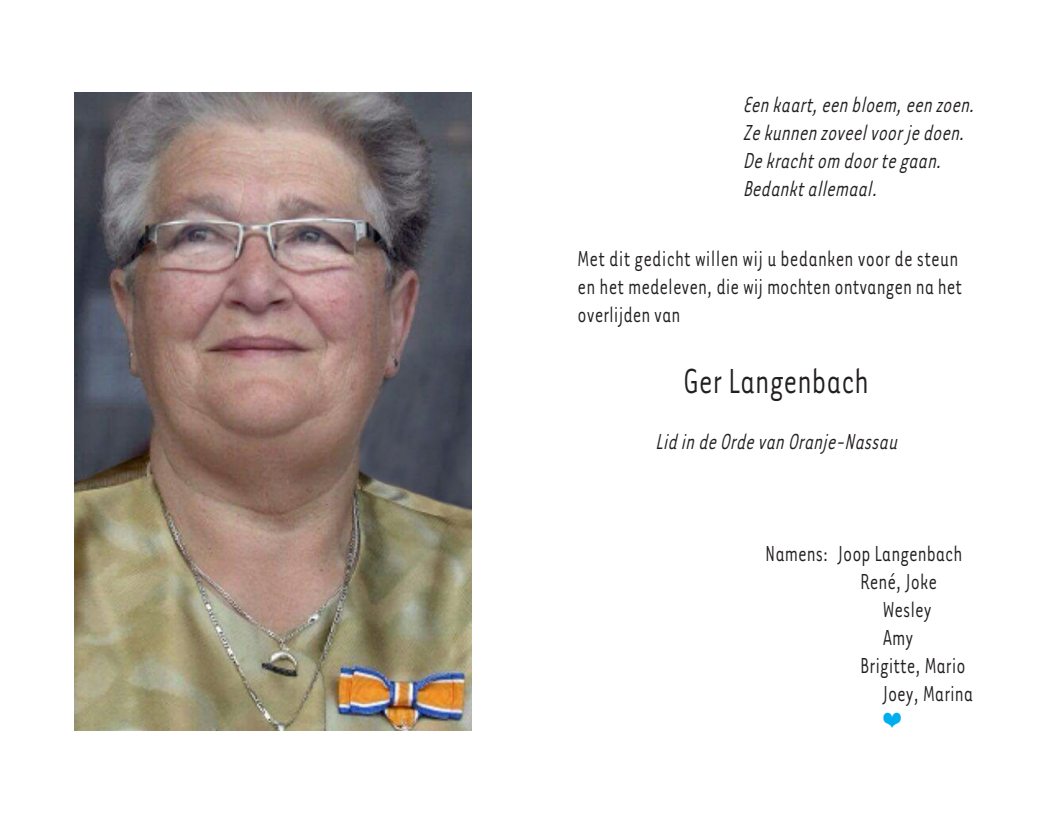
<style>
.page{position:relative;width:1049px;height:823px;background:#fff}
.page>*{position:absolute;margin:0;border:0;box-sizing:border-box;transform-origin:0 0}
.aanhef{font:40px "Tarzana Narrow";color:#231f20;scale:.83 1}
.aanhef-2{font:25px/28px "Tarzana Narrow";color:#231f20;scale:.83 1}
.aanhef-3{font:italic 25px "Tarzana Narrow";color:#231f20;scale:.83 1}
</style>
<div class="page">
<img style="left:74px;top:92px;width:397px;height:638px">
<p class="aanhef-3" style="left:743px;top:89px;width:288px">Een kaart, een bloem, een zoen.</p>
<p class="aanhef-3" style="left:743px;top:117px;width:276px">Ze kunnen zoveel voor je doen.</p>
<p class="aanhef-3" style="left:743px;top:145px;width:248px">De kracht om door te gaan.</p>
<p class="aanhef-3" style="left:743px;top:173px;width:171px">Bedankt allemaal.</p>
<p class="aanhef-2" style="left:578px;top:243px;width:460px">Met dit gedicht willen wij u bedanken voor de steun</p>
<p class="aanhef-2" style="left:578px;top:271px;width:465px">en het medeleven, die wij mochten ontvangen na het overlijden van</p>
<p class="aanhef" style="left:683px;top:356px;width:225px">Ger Langenbach</p>
<p class="aanhef-3" style="left:655px;top:425px;width:300px">Lid in de Orde van Oranje-Nassau</p>
<p class="aanhef-2" style="left:765px;top:537px;width:239px">Namens: Joop Langenbach</p>
<p class="aanhef-2" style="left:860px;top:565px;width:94px">René, Joke</p>
<p class="aanhef-2" style="left:883px;top:593px;width:61px">Wesley</p>
<p class="aanhef-2" style="left:883px;top:621px;width:38px">Amy</p>
<p class="aanhef-2" style="left:860px;top:649px;width:129px">Brigitte, Mario</p>
<p class="aanhef-2" style="left:883px;top:677px;width:111px">Joey, Marina</p>
</div>
